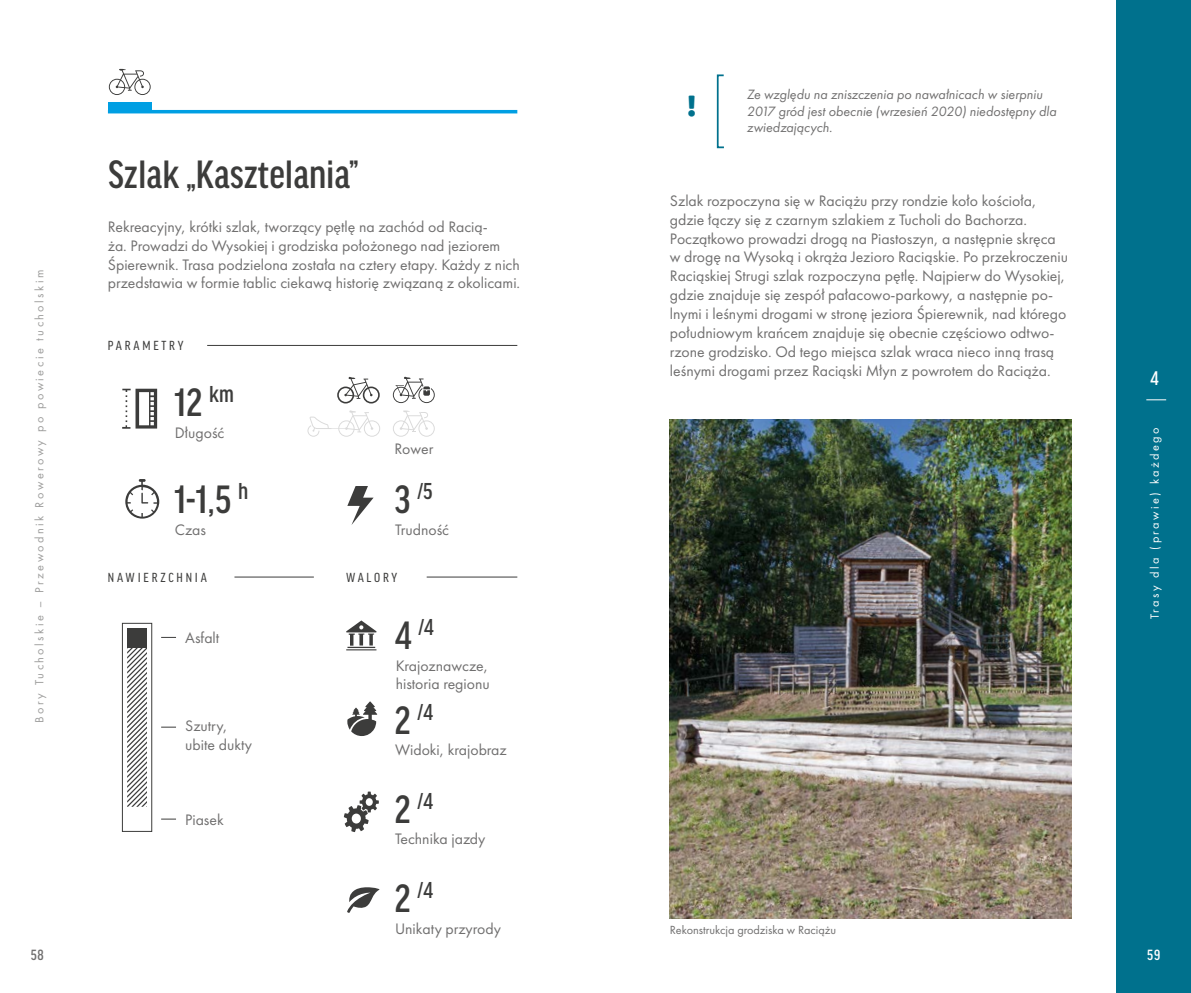
<style>
.page{position:relative;width:1191px;height:993px;background:#fff}
.page>*{position:absolute;margin:0;border:0;box-sizing:border-box;transform-origin:0 0}
.t1{font:500 condensed 42px "Good Headline Pro";color:#3c3c3b}
.t2{font:500 condensed 24.5px "Good Headline Pro";color:#3c3c3b}
.t3{font:21px "Font Awesome 5 Free Solid";color:#00718d}
.t4{font:500 condensed 21px "Good Headline Pro";color:#fff}
.t5{font:15.75px/18.9px "Futura PT";color:#706f6f}
.t6{font:500 condensed 15.75px "Good Headline Pro";color:#706f6f}
.t7{font:500 condensed 15.75px "Good Headline Pro";color:#fff}
.t8{font:italic 14px/16.8px "Futura PT";color:#706f6f}
.t9{font:condensed 14px "Good Headline Pro";letter-spacing:.2em;color:#3c3c3b}
.t10{font:12.25px "Futura PT";letter-spacing:.2em;color:#9d9d9c}
.t11{font:12.25px "Futura PT";color:#706f6f}
.t12{font:12.25px "Futura PT";letter-spacing:.2em;color:#fff}
.s1{font-size:42px}
</style>
<div class="page">
<div style="left:1116px;top:0;width:75px;height:992px;background:#00718d"></div>
<div style="left:717px;top:74px;width:8px;height:74px;border:2px solid #00718d"></div>
<hr style="left:108px;top:110px;width:409px;height:3px;background:#009fe3">
<hr style="left:207px;top:345px;width:310px;height:1px;background:#3c3c3b">
<hr style="left:234px;top:576px;width:80px;height:1px;background:#3c3c3b">
<hr style="left:427px;top:576px;width:90px;height:1px;background:#3c3c3b">
<svg style="left:122px;top:388px;width:35px;height:40px"></svg>
<svg style="left:347px;top:887px;width:33px;height:26px"></svg>
<svg style="left:346px;top:620px;width:31px;height:30px"></svg>
<svg style="left:347px;top:701px;width:30px;height:34px"></svg>
<svg style="left:344px;top:791px;width:35px;height:40px"></svg>
<svg style="left:125px;top:479px;width:34px;height:39px"></svg>
<img style="left:670px;top:419px;width:401px;height:499px">
<svg style="left:347px;top:486px;width:26px;height:39px"></svg>
<svg style="left:393px;top:410px;width:42px;height:26px"></svg>
<svg style="left:307px;top:410px;width:73px;height:26px"></svg>
<svg style="left:337px;top:376px;width:43px;height:27px"></svg>
<svg style="left:393px;top:376px;width:42px;height:27px"></svg>
<div style="left:122px;top:623px;width:30px;height:208px;border:1px solid #3c3c3b"></div>
<div style="left:127px;top:628px;width:20px;height:19px;background:#3c3c3b"></div>
<svg style="left:127px;top:647px;width:20px;height:159px"></svg>
<svg style="left:161px;top:637px;width:15px;height:1px"></svg>
<svg style="left:161px;top:726px;width:15px;height:1px"></svg>
<svg style="left:161px;top:818px;width:15px;height:1px"></svg>
<svg style="left:109px;top:69px;width:42px;height:26px"></svg>
<div style="left:108px;top:102px;width:44px;height:10px;background:#009fe3"></div>
<svg style="left:1146px;top:399px;width:20px;height:1px"></svg>
<p class="t10" style="left:32px;top:722px;width:454px;rotate:-90deg">Bory Tucholskie – Przewodnik Rowerowy po powiecie tucholskim</p>
<h1 class="t1" style="left:109px;top:153px;width:251px">Szlak „Kasztelania”</h1>
<p class="t5" style="left:108px;top:217px;width:414px">Rekreacyjny, krótki szlak, tworzący pętlę na zachód od Racią-<br>ża. Prowadzi do Wysokiej i grodziska położonego nad jeziorem Śpierewnik. Trasa podzielona została na cztery etapy. Każdy z nich przedstawia w formie tablic ciekawą historię związaną z okolicami.</p>
<p class="t9" style="left:108px;top:338px;width:77px">PARAMETRY</p>
<h1 class="t1" style="left:174px;top:380px;width:61px">12 <sup>km</sup></h1>
<p class="t5" style="left:175px;top:423px;width:51px">Długość</p>
<h1 class="t1" style="left:174px;top:477px;width:75px">1-1,5 <sup>h</sup></h1>
<p class="t5" style="left:175px;top:519px;width:33px">Czas</p>
<p class="t5" style="left:394px;top:439px;width:40px">Rower</p>
<h2 class="t2" style="left:394px;top:478px;width:40px"><span class="s1">3</span> /5</h2>
<p class="t5" style="left:395px;top:519px;width:55px">Trudność</p>
<p class="t9" style="left:108px;top:569px;width:100px">NAWIERZCHNIA</p>
<p class="t9" style="left:346px;top:569px;width:53px">WALORY</p>
<p class="t5" style="left:185px;top:628px;width:36px">Asfalt</p>
<p class="t5" style="left:185px;top:716px;width:68px">Szutry, ubite dukty</p>
<p class="t5" style="left:185px;top:809px;width:40px">Piasek</p>
<h2 class="t2" style="left:395px;top:614px;width:40px"><span class="s1">4</span> /4</h2>
<p class="t5" style="left:396px;top:655px;width:96px">Krajoznawcze, historia regionu</p>
<h2 class="t2" style="left:394px;top:698px;width:40px"><span class="s1">2</span> /4</h2>
<p class="t5" style="left:395px;top:740px;width:113px">Widoki, krajobraz</p>
<h2 class="t2" style="left:394px;top:787px;width:40px"><span class="s1">2</span> /4</h2>
<p class="t5" style="left:395px;top:829px;width:92px">Technika jazdy</p>
<h2 class="t2" style="left:394px;top:877px;width:40px"><span class="s1">2</span> /4</h2>
<p class="t5" style="left:395px;top:918px;width:107px">Unikaty przyrody</p>
<h3 class="t3" style="left:688px;top:96px;width:9px">●▼□■</h3>
<p class="t8" style="left:747px;top:86px;width:311px">Ze względu na zniszczenia po nawałnicach w sierpniu<br>2017 gród jest obecnie (wrzesień 2020) niedostępny dla zwiedzających.</p>
<p class="t5" style="left:670px;top:191px;width:400px">Szlak rozpoczyna się w Raciążu przy rondzie koło kościoła, gdzie łączy się z czarnym szlakiem z Tucholi do Bachorza.<br>Początkowo prowadzi drogą na Piastoszyn, a następnie skręca w drogę na Wysoką i okrąża Jezioro Raciąskie. Po przekroczeniu Raciąskiej Strugi szlak rozpoczyna pętlę. Najpierw do Wysokiej, gdzie znajduje się zespół pałacowo-parkowy, a następnie po&shy;lnymi i leśnymi drogami w stronę jeziora Śpierewnik, nad którego południowym krańcem znajduje się obecnie częściowo odtwo&shy;rzone grodzisko. Od tego miejsca szlak wraca nieco inną trasą leśnymi drogami przez Raciąski Młyn z powrotem do Raciąża.</p>
<h3 class="t4" style="left:1150px;top:367px;width:10px">4</h3>
<p class="t12" style="left:1147px;top:619px;width:193px;rotate:-90deg">Trasy dla (prawie) każdego</p>
<p class="t11" style="left:670px;top:921px;width:168px">Rekonstrukcja grodziska w Raciążu</p>
<p class="t6" style="left:31px;top:946px;width:15px">58</p>
<p class="t7" style="left:1147px;top:946px;width:15px">59</p>
</div>
